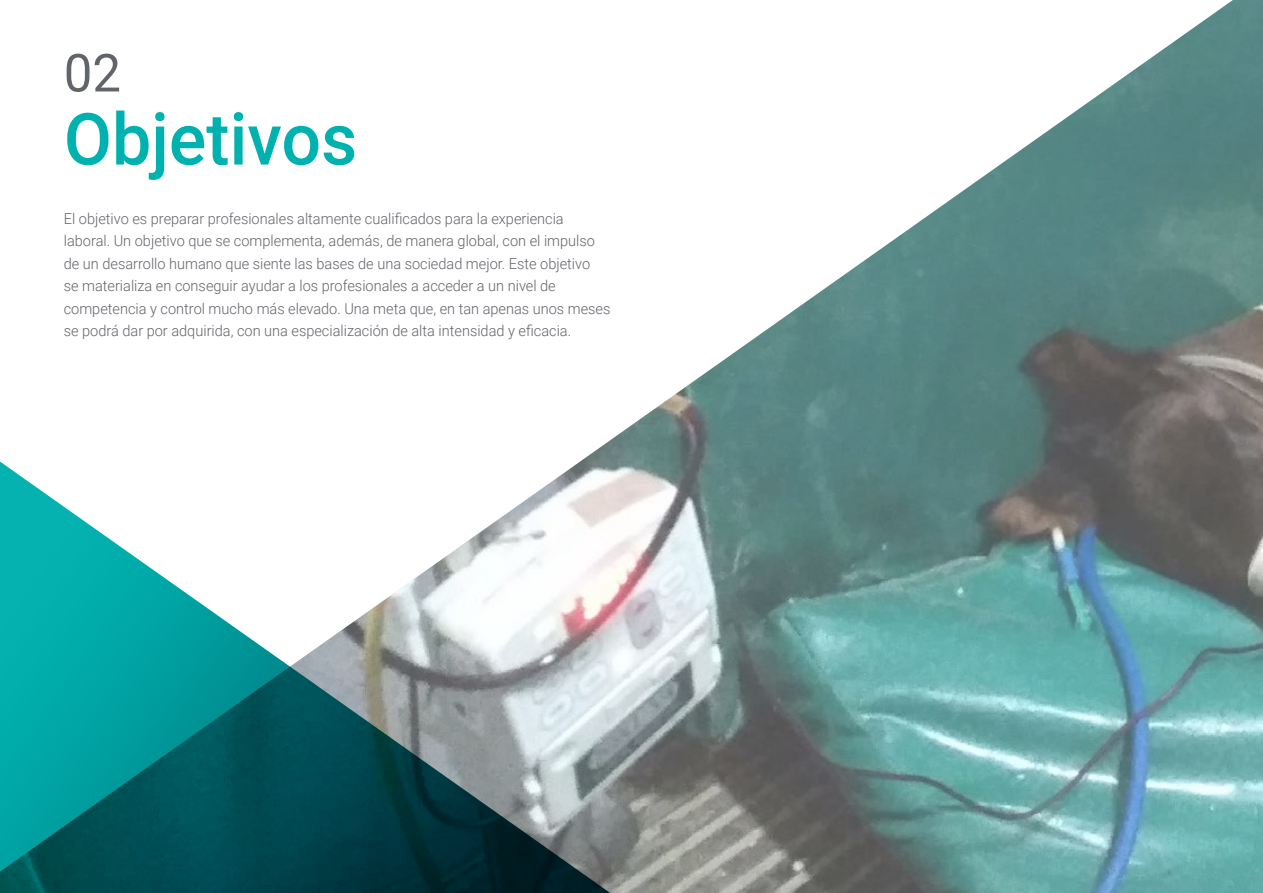
<style>
.page{position:relative;width:1263px;height:893px;background:#fff}
.page>*{position:absolute;margin:0;border:0;box-sizing:border-box;transform-origin:0 0}
.t1{font:500 72px "Roboto";color:#00b2af}
.t2{font:52.5px "Roboto";color:#61646a}
.t3{font:300 15px/22.5px "Roboto";color:#61646a}
</style>
<div class="page">
<img style="left:602px;top:0;width:661px;height:893px">
<svg style="left:0;top:446px;width:640px;height:447px"></svg>
<h2 class="t2" style="left:64px;top:36px;width:59px">02</h2>
<h1 class="t1" style="left:64px;top:89px;width:295px">Objetivos</h1>
<p class="t3" style="left:64px;top:207px;width:548px">El objetivo es preparar profesionales altamente cualificados para la experiencia laboral. Un objetivo que se complementa, además, de manera global, con el impulso de un desarrollo humano que siente las bases de una sociedad mejor. Este objetivo<br>se materializa en conseguir ayudar a los profesionales a acceder a un nivel de competencia y control mucho más elevado. Una meta que, en tan apenas unos meses se podrá dar por adquirida, con una especialización de alta intensidad y eficacia.</p>
</div>
